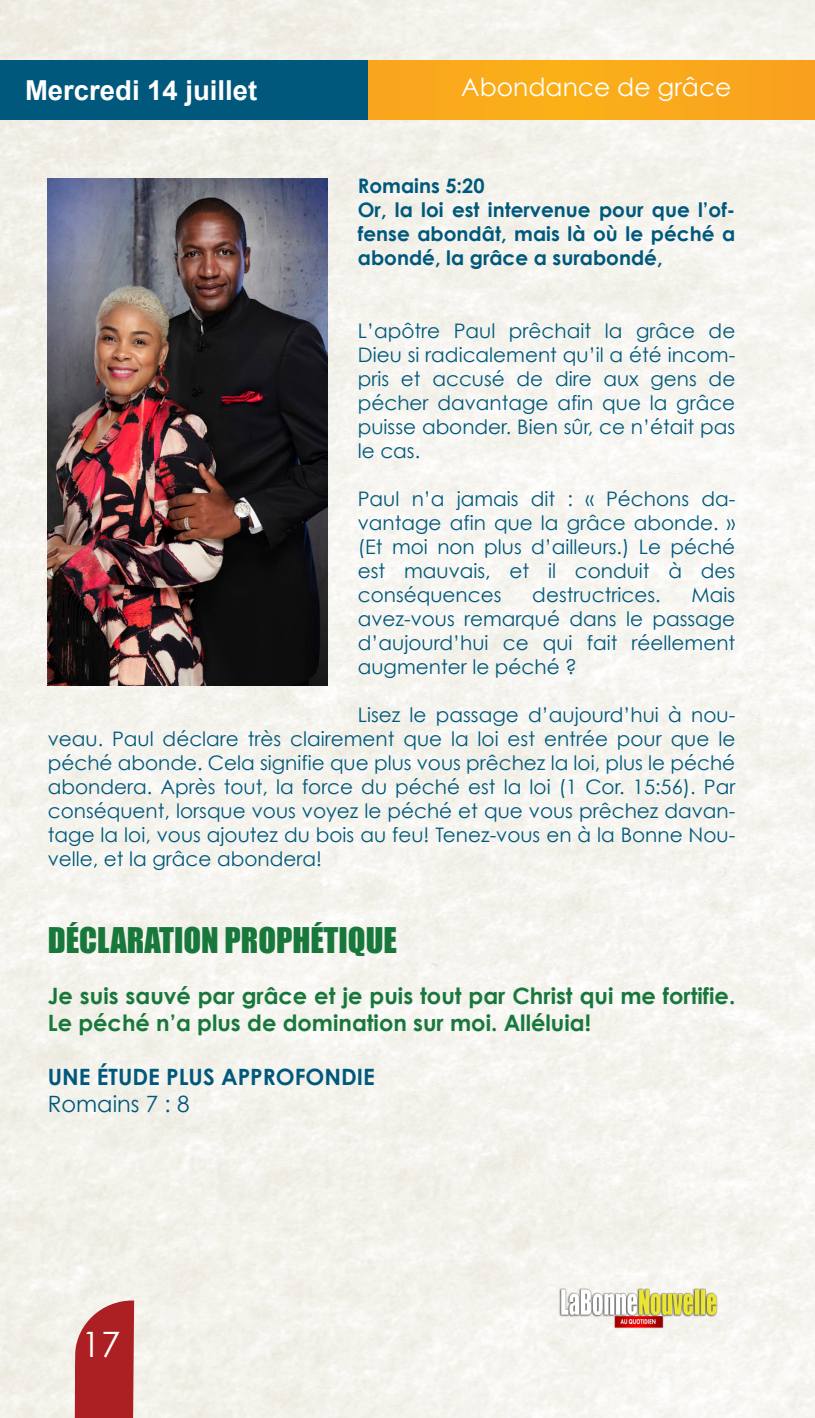
<style>
.page{position:relative;width:815px;height:1418px;background:#fff}
.page>*{position:absolute;margin:0;border:0;box-sizing:border-box;transform-origin:0 0}
.t1{font:35px "Century Gothic";color:#fff}
.t2{font:32.5px "Impact";color:#18783c}
.t3{font:700 27.5px "Arial";color:#fff}
.t4{font:25px "Century Gothic";color:#fff}
.t5{font:700 22.5px/27px "Century Gothic";color:#18783c}
.t6{font:700 22.5px "Century Gothic";color:#00587c}
.t7{font:22.5px "Century Gothic";color:#00587c}
.t8{font:20px/24px "Century Gothic";color:#00587c;text-align:justify}
.t9{font:700 20px/24px "Century Gothic";color:#00587c;text-align:justify}
</style>
<div class="page">
<img style="left:0;top:0;width:815px;height:1417px">
<div style="left:139px;top:60px;width:676px;height:60px;background:#faa91c"></div>
<div style="left:0;top:60px;width:368px;height:60px;background:#00587c"></div>
<svg style="left:73px;top:1300px;width:61px;height:117px;background:#b53c3e"></svg>
<img style="left:552px;top:1285px;width:173px;height:44px">
<img style="left:48px;top:178px;width:280px;height:508px">
<p class="t3" style="left:25px;top:72px;width:234px">Mercredi 14 juillet</p>
<p class="t4" style="left:461px;top:72px;width:272px">Abondance de grâce</p>
<p class="t9" style="left:358px;top:174px;width:128px">Romains 5:20</p>
<p class="t9" style="left:358px;top:198px;width:379px">Or, la loi est intervenue pour que l’of&shy;fense abondât, mais là où le péché a abondé, la grâce a surabondé,</p>
<p class="t8" style="left:358px;top:318px;width:379px">L’apôtre Paul prêchait la grâce de Dieu si radicalement qu’il a été incom&shy;pris et accusé de dire aux gens de pécher davantage afin que la grâce puisse abonder. Bien sûr, ce n’était pas le cas.</p>
<p class="t8" style="left:358px;top:486px;width:379px">Paul n’a jamais dit : « Péchons da&shy;vantage afin que la grâce abonde. » (Et moi non plus d’ailleurs.) Le péché est mauvais, et il conduit à des conséquences</p>
<p class="t8" style="left:358px;top:582px;width:379px;text-indent:334px">Mais avez-vous remarqué dans le passage d’aujourd’hui ce qui fait réellement augmenter le péché ?</p>
<p class="t8" style="left:48px;top:702px;width:689px;text-indent:310px">Lisez le passage d’aujourd’hui à nou&shy;veau. Paul déclare très clairement que la loi est entrée pour que le péché abonde. Cela signifie que plus vous prêchez la loi, plus le péché abondera. Après tout, la force du péché est la loi (1 Cor. 15:56). Par conséquent, lorsque vous voyez le péché et que vous prêchez davan&shy;tage la loi, vous ajoutez du bois au feu! Tenez-vous en à la Bonne Nou&shy;velle, et la grâce abondera!</p>
<p class="t8" style="left:532px;top:582px;width:130px">destructrices.</p>
<p class="t2" style="left:48px;top:914px;width:351px">DÉCLARATION PROPHÉTIQUE</p>
<p class="t5" style="left:48px;top:981px;width:689px">Je suis sauvé par grâce et je puis tout par Christ qui me fortifie.<br>Le péché n’a plus de domination sur moi. Alléluia!</p>
<p class="t6" style="left:48px;top:1062px;width:329px">UNE ÉTUDE PLUS APPROFONDIE</p>
<p class="t7" style="left:48px;top:1090px;width:143px">Romains 7 : 8</p>
<h1 class="t1" style="left:82px;top:1322px;width:40px">17</h1>
</div>
